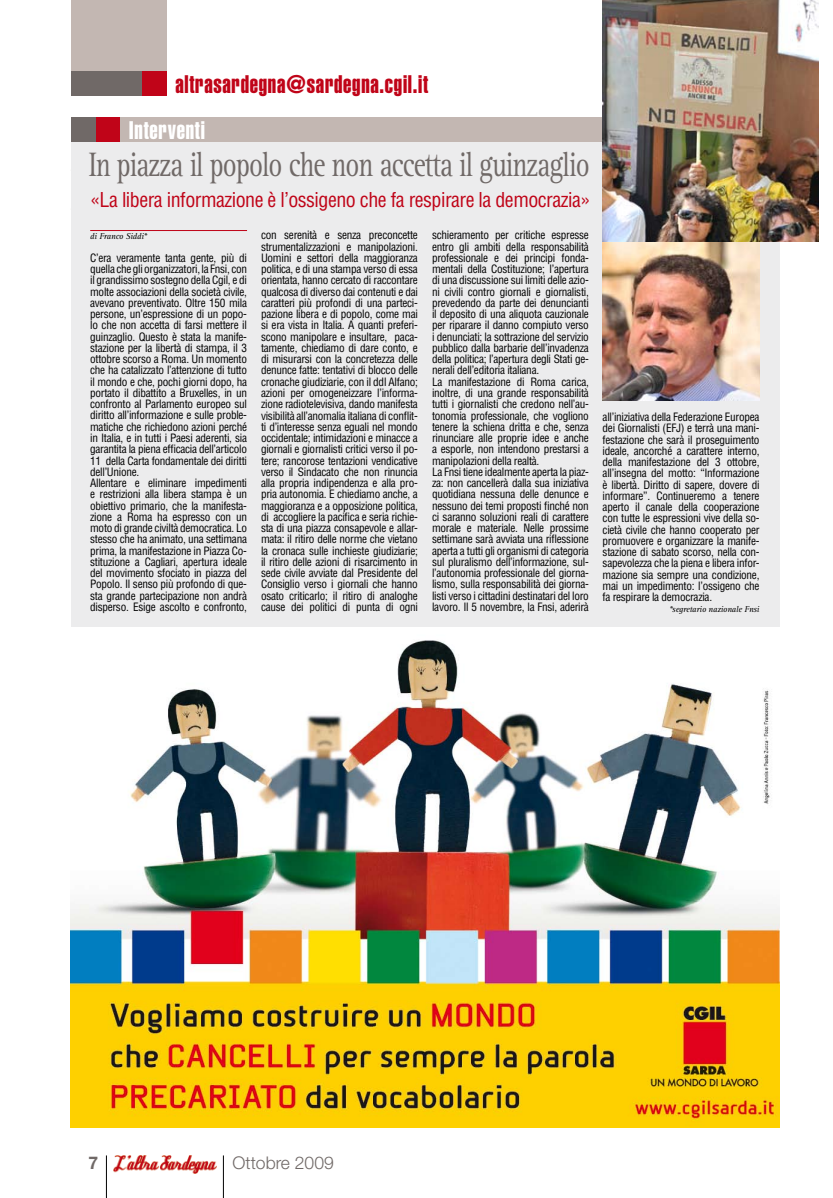
<style>
.page{position:relative;width:833px;height:1198px;background:#fff}
.page>*{position:absolute;margin:0;border:0;box-sizing:border-box;transform-origin:0 0}
.t1{font:35px "Rotis Serif";letter-spacing:-.035em;color:#706967;scale:.77 1}
.t2{font:25px "Helvetica Extra Compressed";letter-spacing:.03em;color:#c00418}
.t3{font:25px "Helvetica Extra Compressed";letter-spacing:.03em;color:#fff}
.t4{font:condensed 20px "Helvetica";letter-spacing:-.025em;color:#c00418}
.t5{font:300 17.5px "Helvetica Neue";color:#706967}
.t6{font:700 17.5px "Helvetica Neue";color:#706967}
.t7{font:condensed 11.25px/11.2px "Helvetica";letter-spacing:-.025em;color:#000}
.t8{font:italic 8.75px "Rotis Serif";letter-spacing:-.02em;color:#000}
</style>
<div class="page">
<div style="left:71px;top:0;width:96px;height:71px;background:#c3b7b2"></div>
<div style="left:142px;top:71px;width:25px;height:25px;background:#c00418"></div>
<div style="left:71px;top:71px;width:71px;height:25px;background:#706967"></div>
<hr style="left:106px;top:1155px;width:1px;height:43px;background:#000">
<hr style="left:223px;top:1155px;width:1px;height:43px;background:#000">
<img style="left:113px;top:1155px;width:103px;height:18px">
<div style="left:71px;top:139px;width:709px;height:489px;background:#ececed"></div>
<div style="left:96px;top:117px;width:24px;height:25px;background:#c00418"></div>
<div style="left:120px;top:117px;width:660px;height:25px;background:#c3b7b2"></div>
<div style="left:71px;top:117px;width:25px;height:25px;background:#706967"></div>
<img style="left:603px;top:242px;width:156px;height:159px">
<hr style="left:90px;top:230px;width:157px;height:1px;background:#c00418">
<img style="left:603px;top:0;width:215px;height:242px">
<img style="left:71px;top:640px;width:708px;height:487px">
<h2 class="t2" style="left:175px;top:69px;width:254px">altrasardegna@sardegna.cgil.it</h2>
<h2 class="t3" style="left:129px;top:115px;width:78px">Interventi</h2>
<h1 class="t1" style="left:89px;top:144px;width:652px">In piazza il popolo che non accetta il guinzaglio</h1>
<h3 class="t4" style="left:90px;top:188px;width:502px">«La libera informazione è l’ossigeno che fa respirare la democrazia»</h3>
<p class="t7" style="left:261px;top:230px;width:158px;text-align:justify">con serenità e senza preconcette strumentalizzazioni e manipolazioni.<br>Uomini e settori della maggioranza politica, e di una stampa verso di essa orientata, hanno cercato di raccontare qualcosa di diverso dai contenuti e dai caratteri più profondi di una parteci&shy;pazione libera e di popolo, come mai si era vista in Italia. A quanti preferi&shy;scono manipolare e insultare, paca&shy;tamente, chiediamo di dare conto, e di misurarsi con la concretezza delle denunce fatte: tentativi di blocco delle cronache giudiziarie, con il ddl Alfano; azioni per omogeneizzare l’informa&shy;zione radiotelevisiva, dando manifesta visibilità all’anomalia italiana di conflit&shy;ti d’interesse senza eguali nel mondo occidentale; intimidazioni e minacce a giornali e giornalisti critici verso il po&shy;tere; rancorose tentazioni vendicative verso il Sindacato che non rinuncia alla propria indipendenza e alla pro&shy;pria autonomia. E chiediamo anche, a maggioranza e a opposizione politica, di accogliere la pacifica e seria richie&shy;sta di una piazza consapevole e allar&shy;mata: il ritiro delle norme che vietano la cronaca sulle inchieste giudiziarie; il ritiro delle azioni di risarcimento in sede civile avviate dal Presidente del Consiglio verso i giornali che hanno osato criticarlo; il ritiro di analoghe cause dei politici di punta di ogni</p>
<p class="t7" style="left:432px;top:230px;width:158px">schieramento per critiche espresse entro gli ambiti della responsabilità professionale e dei principi fonda&shy;mentali della Costituzione; l’apertura di una discussione sui limiti delle azio&shy;ni civili contro giornali e giornalisti, prevedendo da parte dei denuncianti il deposito di una aliquota cauzionale per riparare il danno compiuto verso i denunciati; la sottrazione del servizio pubblico dalla barbarie dell’invadenza della politica; l’apertura degli Stati ge&shy;nerali dell’editoria italiana.<br>La manifestazione di Roma carica, inoltre, di una grande responsabilità tutti i giornalisti che credono nell’au&shy;tonomia professionale, che vogliono tenere la schiena dritta e che, senza rinunciare alle proprie idee e anche a esporle, non intendono prestarsi a manipolazioni della realtà.<br>La Fnsi tiene idealmente aperta la piaz&shy;za: non cancellerà dalla sua iniziativa quotidiana nessuna delle denunce e nessuno dei temi proposti finché non ci saranno soluzioni reali di carattere morale e materiale. Nelle prossime settimane sarà avviata una riflessione aperta a tutti gli organismi di categoria sul pluralismo dell’informazione, sul&shy;l’autonomia professionale del giorna&shy;lismo, sulla responsabilità dei giorna&shy;listi verso i cittadini destinatari del loro lavoro. Il 5 novembre, la Fnsi, aderirà</p>
<p class="t8" style="left:90px;top:232px;width:58px">di Franco Siddi*</p>
<p class="t7" style="left:90px;top:252px;width:158px">C’era veramente tanta gente, più di quella che gli organizzatori, la Fnsi, con il grandissimo sostegno della Cgil, e di molte associazioni della società civile, avevano preventivato. Oltre 150 mila persone, un’espressione di un popo&shy;lo che non accetta di farsi mettere il guinzaglio. Questo è stata la manife&shy;stazione per la libertà di stampa, il 3 ottobre scorso a Roma. Un momento che ha catalizzato l’attenzione di tutto il mondo e che, pochi giorni dopo, ha portato il dibattito a Bruxelles, in un confronto al Parlamento europeo sul diritto all’informazione e sulle proble&shy;matiche che richiedono azioni perché in Italia, e in tutti i Paesi aderenti, sia garantita la piena efficacia dell’articolo 11 della Carta fondamentale dei diritti dell’Unione.<br>Allentare e eliminare impedimenti e restrizioni alla libera stampa è un obiettivo primario, che la manifesta&shy;zione a Roma ha espresso con un moto di grande civiltà democratica. Lo stesso che ha animato, una settimana prima, la manifestazione in Piazza Co&shy;stituzione a Cagliari, apertura ideale del movimento sfociato in piazza del Popolo. Il senso più profondo di que&shy;sta grande partecipazione non andrà disperso. Esige ascolto e confronto,</p>
<p class="t7" style="left:602px;top:411px;width:158px;text-align:justify">all’iniziativa della Federazione Europea dei Giornalisti (EFJ) e terrà una mani&shy;festazione che sarà il proseguimento ideale, ancorché a carattere interno, della manifestazione del 3 ottobre, all’insegna del motto: “Informazione è libertà. Diritto di sapere, dovere di informare”. Continueremo a tenere aperto il canale della cooperazione con tutte le espressioni vive della so&shy;cietà civile che hanno cooperato per promuovere e organizzare la manife&shy;stazione di sabato scorso, nella con&shy;sapevolezza che la piena e libera infor&shy;mazione sia sempre una condizione, mai un impedimento: l’ossigeno che fa respirare la democrazia.</p>
<p class="t8" style="left:669px;top:604px;width:92px">*segretario nazionale Fnsi</p>
<h3 class="t6" style="left:89px;top:1152px;width:11px">7</h3>
<h3 class="t5" style="left:233px;top:1152px;width:103px">Ottobre 2009</h3>
</div>
